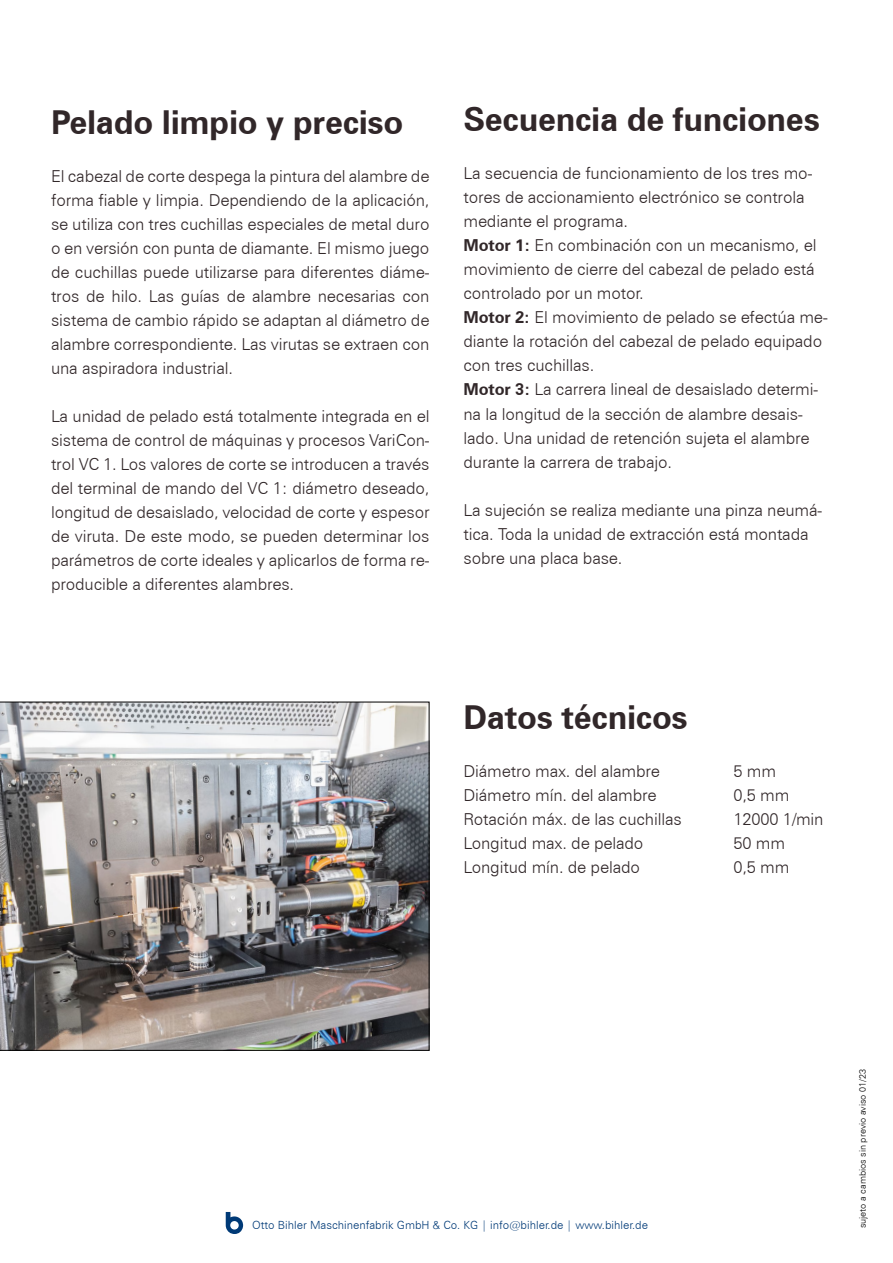
<style>
.page{position:relative;width:893px;height:1263px;background:#fff}
.page>*{position:absolute;margin:0;border:0;box-sizing:border-box;transform-origin:0 0}
.t1{font:700 33px "Zurich BT";letter-spacing:-.01em;color:#312729}
.t2{font:300 16.5px/24px "Zurich BT";letter-spacing:-.01em;color:#312729;text-align:justify}
.t3{font:300 11.25px "Zurich BT";color:#003a77}
.t4{font:300 9px "Zurich BT";color:#000}
.s1{font-weight:700}
.s2{font-family:"Helvetica"}
</style>
<div class="page">
<img style="left:0;top:702px;width:429px;height:349px">
<svg style="left:226px;top:1212px;width:17px;height:22px"></svg>
<h1 class="t1" style="left:51px;top:102px;width:354px">Pelado limpio y preciso</h1>
<p class="t2" style="left:51px;top:164px;width:380px">El cabezal de corte despega la pintura del alambre de forma fiable y limpia. Dependiendo de la aplicación, se utiliza con tres cuchillas especiales de metal duro o en versión con punta de diamante. El mismo juego de cuchillas puede utilizarse para diferentes diáme&shy;tros de hilo. Las guías de alambre necesarias con sistema de cambio rápido se adaptan al diámetro de alambre correspondiente. Las virutas se extraen con una aspiradora industrial.</p>
<p class="t2" style="left:51px;top:404px;width:380px">La unidad de pelado está totalmente integrada en el sistema de control de máquinas y procesos VariCon&shy;trol VC 1. Los valores de corte se introducen a través del terminal de mando del VC 1: diámetro deseado, longitud de desaislado, velocidad de corte y espesor de viruta. De este modo, se pueden determinar los parámetros de corte ideales y aplicarlos de forma re&shy;producible a diferentes alambres.</p>
<h1 class="t1" style="left:463px;top:100px;width:358px">Secuencia de funciones</h1>
<p class="t2" style="left:463px;top:161px;width:366px;text-align:left">La secuencia de funcionamiento de los tres mo&shy;tores de accionamiento electrónico se controla mediante el programa.<br><span class="s1">Motor 1:</span> En combinación con un mecanismo, el movimiento de cierre del cabezal de pelado está controlado por un motor.<br><span class="s1">Motor 2:</span> El movimiento de pelado se efectúa me&shy;diante la rotación del cabezal de pelado equipado con tres cuchillas.<br><span class="s1">Motor 3:</span> La carrera lineal de desaislado determi&shy;na la longitud de la sección de alambre desais&shy;lado. Una unidad de retención sujeta el alambre durante la carrera de trabajo.</p>
<p class="t2" style="left:463px;top:497px;width:360px;text-align:left">La sujeción se realiza mediante una pinza neumá&shy;tica. Toda la unidad de extracción está montada sobre una placa base.</p>
<h1 class="t1" style="left:463px;top:697px;width:226px">Datos técnicos</h1>
<p class="t2" style="left:463px;top:759px;width:198px">Diámetro max. del alambre</p>
<p class="t2" style="left:733px;top:759px;width:44px">5 mm</p>
<p class="t2" style="left:463px;top:783px;width:195px">Diámetro mín. del alambre</p>
<p class="t2" style="left:733px;top:783px;width:57px">0,5 mm</p>
<p class="t2" style="left:463px;top:807px;width:220px">Rotación máx. de las cuchillas</p>
<p class="t2" style="left:733px;top:807px;width:92px">12000 1/min</p>
<p class="t2" style="left:463px;top:831px;width:181px">Longitud max. de pelado</p>
<p class="t2" style="left:733px;top:831px;width:53px">50 mm</p>
<p class="t2" style="left:463px;top:855px;width:178px">Longitud mín. de pelado</p>
<p class="t2" style="left:733px;top:855px;width:57px">0,5 mm</p>
<p class="t3" style="left:252px;top:1218px;width:397px">Otto Bihler Maschinenfabrik GmbH <span class="s2">&amp;</span> Co. KG | info@bihler.de | www.bihler.de</p>
<p class="t4" style="left:857px;top:1228px;width:160px;rotate:-90deg">sujeto a cambios sin previo aviso 01/23</p>
</div>
